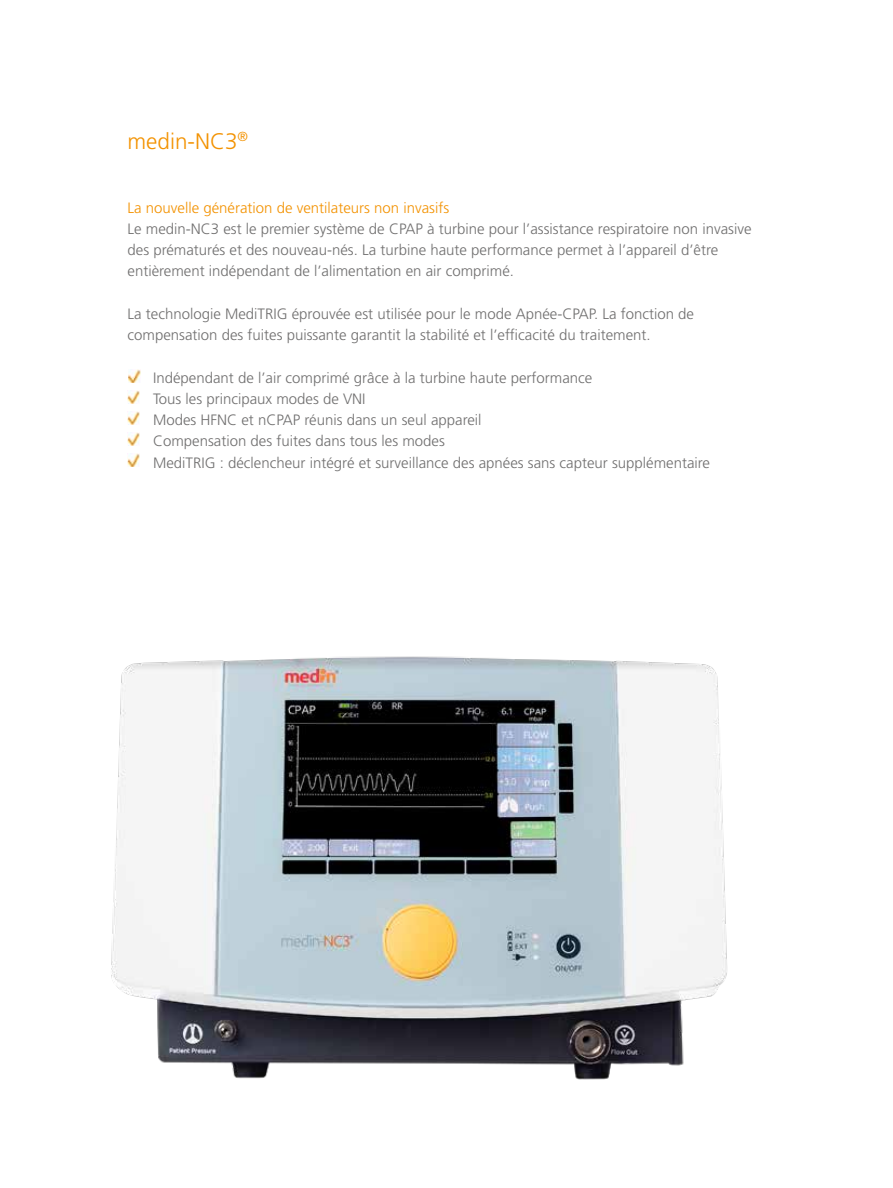
<style>
.page{position:relative;width:893px;height:1188px;background:#fff}
.page>*{position:absolute;margin:0;border:0;box-sizing:border-box;transform-origin:0 0}
.t1{font:300 22.5px "Frutiger LT Std";color:#f39200}
.t2{font:300 15px/21.3px "Frutiger LT Std";color:#706f6f}
.t3{font:300 15px "Frutiger LT Std";color:#f39200}
</style>
<div class="page">
<img style="left:111px;top:656px;width:616px;height:424px">
<svg style="left:128px;top:390px;width:12px;height:13px"></svg>
<svg style="left:128px;top:370px;width:12px;height:13px"></svg>
<svg style="left:128px;top:411px;width:12px;height:13px"></svg>
<svg style="left:128px;top:433px;width:12px;height:13px"></svg>
<svg style="left:128px;top:454px;width:12px;height:13px"></svg>
<h1 class="t1" style="left:128px;top:128px;width:122px">medin-NC3<sup>®</sup></h1>
<p class="t3" style="left:128px;top:199px;width:323px">La nouvelle génération de ventilateurs non invasifs</p>
<p class="t2" style="left:128px;top:218px;width:625px">Le medin-NC3 est le premier système de CPAP à turbine pour l’assistance respiratoire non invasive des prématurés et des nouveau-nés. La turbine haute performance permet à l’appareil d’être entièrement indépendant de l’alimentation en air comprimé.</p>
<p class="t2" style="left:128px;top:303px;width:568px">La technologie MediTRIG éprouvée est utilisée pour le mode Apnée-CPAP. La fonction de compensation des fuites puissante garantit la stabilité et l’efficacité du traitement.</p>
<p class="t2" style="left:153px;top:367px;width:559px">Indépendant de l’air comprimé grâce à la turbine haute performance<br>Tous les principaux modes de VNI<br>Modes HFNC et nCPAP réunis dans un seul appareil<br>Compensation des fuites dans tous les modes<br>MediTRIG : déclencheur intégré et surveillance des apnées sans capteur supplémentaire</p>
</div>
